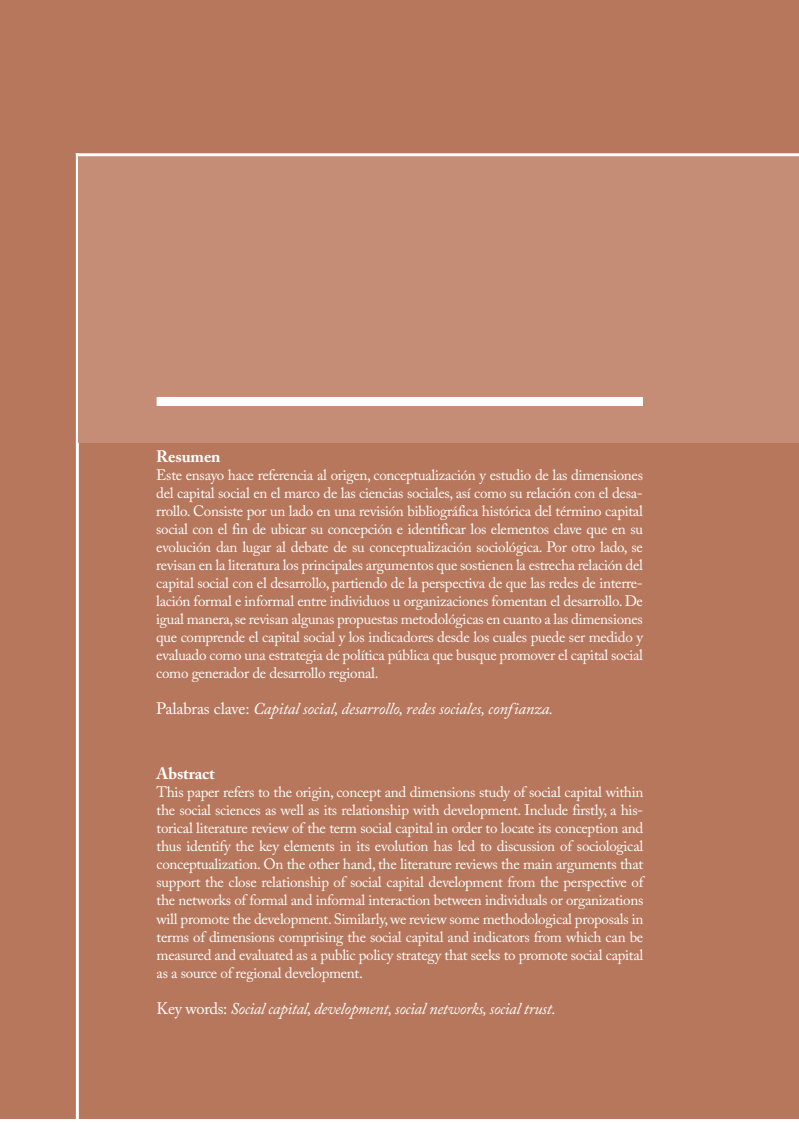
<style>
.page{position:relative;width:799px;height:1123px;background:#fff}
.page>*{position:absolute;margin:0;border:0;box-sizing:border-box;transform-origin:0 0}
.Texto_resumen_abstra{font:italic 16.5px "Adobe Caslon Pro";letter-spacing:-.015em;color:#fff}
.Texto_resumen_abstra-2{font:700 16.5px "Adobe Caslon Pro";letter-spacing:-.01em;color:#fff}
.Texto_resumen_abstra-3{font:15px/18px "Adobe Caslon Pro";letter-spacing:-.02em;color:#fff;text-align:justify}
.s1{font-style:normal}
</style>
<div class="page">
<div style="left:0;top:0;width:799px;height:1118px;background:#b7775c"></div>
<hr style="left:76px;top:153px;width:3px;height:970px;background:#fff">
<div style="left:79px;top:156px;width:720px;height:287px;background:#c68d76"></div>
<hr style="left:76px;top:153px;width:723px;height:3px;background:#fff">
<div style="left:157px;top:397px;width:486px;height:9px;background:#fff"></div>
<p class="Texto_resumen_abstra-2" style="left:156px;top:446px;width:66px">Resumen</p>
<p class="Texto_resumen_abstra-3" style="left:156px;top:466px;width:488px">Este ensayo hace referencia al origen, conceptualización y estudio de las dimensiones del capital social en el marco de las ciencias sociales, así como su relación con el desa&shy;rrollo. Consiste por un lado en una revisión bibliográfica histórica del término capital social con el fin de ubicar su concepción e identificar los elementos clave que en su evolución dan lugar al debate de su conceptualización sociológica. Por otro lado, se revisan en la literatura los principales argumentos que sostienen la estrecha relación del capital social con el desarrollo, partiendo de la perspectiva de que las redes de interre&shy;lación formal e informal entre individuos u organizaciones fomentan el desarrollo. De igual manera, se revisan algunas propuestas metodológicas en cuanto a las dimensiones que comprende el capital social y los indicadores desde los cuales puede ser medido y evaluado como una estrategia de política pública que busque promover el capital social como generador de desarrollo regional.</p>
<p class="Texto_resumen_abstra" style="left:156px;top:698px;width:398px"><span class="s1">Palabras clave:</span> Capital social, desarrollo, redes sociales, confianza.</p>
<p class="Texto_resumen_abstra-2" style="left:157px;top:764px;width:60px">Abstract</p>
<p class="Texto_resumen_abstra-3" style="left:157px;top:783px;width:488px">This paper refers to the origin, concept and dimensions study of social capital within the social sciences as well as its relationship with development. Include firstly, a his&shy;torical literature review of the term social capital in order to locate its conception and thus identify the key elements in its evolution has led to discussion of sociological conceptualization. On the other hand, the literature reviews the main arguments that support the close relationship of social capital development from the perspective of the networks of formal and informal interaction between individuals or organizations will promote the development. Similarly, we review some methodological proposals in terms of dimensions comprising the social capital and indicators from which can be measured and evaluated as a public policy strategy that seeks to promote social capital as a source of regional development.</p>
<p class="Texto_resumen_abstra" style="left:157px;top:998px;width:400px"><span class="s1">Key words:</span> Social capital, development, social networks, social trust.</p>
</div>
